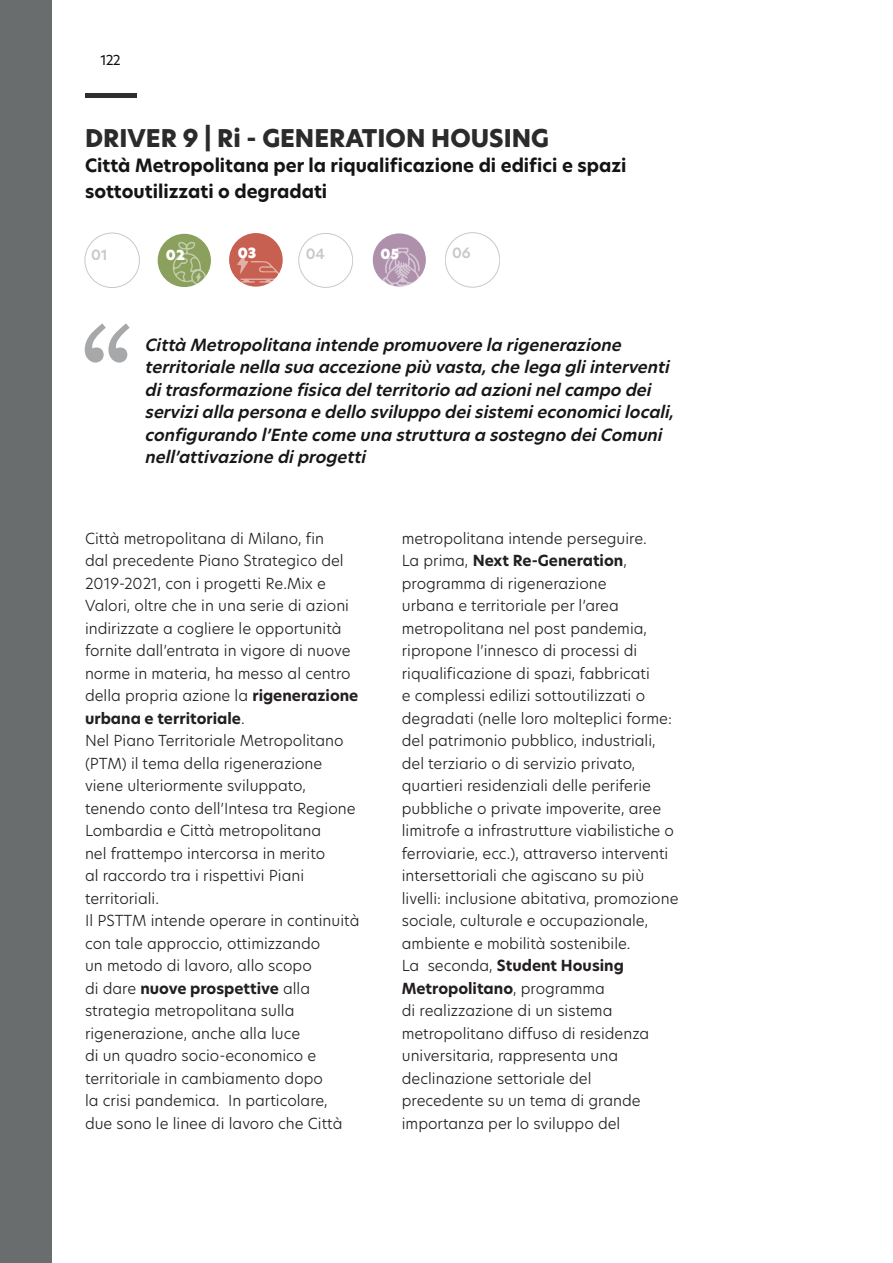
<style>
.page{position:relative;width:893px;height:1263px;background:#fff}
.page>*{position:absolute;margin:0;border:0;box-sizing:border-box;transform-origin:0 0}
.t1{font:136.35px "Bookman Old Style";color:#202427}
.titolo_paragrafo{font:800 24px "New Hero";color:#2b2b2b}
.titolo_paragrafo-2{font:700 18px/25.5px "New Hero";color:#141414}
.Stile_di_paragrafo_1{font:italic 600 16.5px/22.5px "New Hero";color:#171717}
.t2{font:300 15px/22.5px "New Hero";color:#231f20}
.t3{font:600 13.95px "New Hero";color:#8f9194}
.t4{font:13.8px "New Hero Super";color:#fff}
.t5{font:13.65px "New Hero Super";color:#fff}
.t6{font:13.5px "New Hero";color:#0d0d0d}
.s1{font-weight:700}
</style>
<div class="page">
<div style="left:85px;top:93px;width:51px;height:5px;background:#2e2e2e"></div>
<div style="left:0;top:0;width:51px;height:1263px;background:#696d6e"></div>
<div style="left:445px;top:232px;width:55px;height:55px;border:1px solid #8f9194;border-radius:50%"></div>
<div style="left:85px;top:233px;width:55px;height:55px;border:1px solid #8f9194;border-radius:50%"></div>
<div style="left:158px;top:234px;width:53px;height:53px;background:#8aa05c;border-radius:50%"></div>
<svg style="left:173px;top:242px;width:33px;height:43px"></svg>
<div style="left:299px;top:233px;width:54px;height:55px;border:1px solid #8f9194;border-radius:50%"></div>
<div style="left:373px;top:233px;width:53px;height:54px;background:#af90ac;border-radius:50%"></div>
<svg style="left:382px;top:248px;width:41px;height:39px"></svg>
<div style="left:229px;top:233px;width:54px;height:54px;background:#c86051;border-radius:50%"></div>
<svg style="left:237px;top:254px;width:43px;height:29px"></svg>
<p class="t6" style="left:100px;top:51px;width:22px">122</p>
<p class="titolo_paragrafo" style="left:85px;top:122px;width:465px">DRIVER 9 | Ri - GENERATION HOUSING</p>
<p class="titolo_paragrafo-2" style="left:85px;top:153px;width:543px">Città Metropolitana per la riqualificazione di edifici e spazi sottoutilizzati o degradati</p>
<p class="t3" style="left:91px;top:245px;width:18px">01</p>
<p class="t5" style="left:166px;top:245px;width:20px">02</p>
<p class="t4" style="left:238px;top:244px;width:20px">03</p>
<p class="t3" style="left:305px;top:245px;width:21px">04</p>
<p class="t5" style="left:381px;top:244px;width:20px">05</p>
<p class="t3" style="left:452px;top:243px;width:20px">06</p>
<h1 class="t1" style="left:80px;top:286px;width:56px">“</h1>
<p class="Stile_di_paragrafo_1" style="left:145px;top:333px;width:535px">Città Metropolitana intende promuovere la rigenerazione territoriale nella sua accezione più vasta,che lega gliinterventi ditrasformazione fisica delterritorio ad azioninelcampo dei servizialla persona e dello sviluppo deisistemieconomicilocali, configurando l’Ente come una struttura a sostegno deiComuni nell’attivazione diprogetti</p>
<p class="t2" style="left:85px;top:526px;width:275px">Città metropolitana di Milano, fin<br>dal precedente Piano Strategico del 2019-2021, con i progetti Re.Mix e Valori, oltre che in una serie di azioni indirizzate a cogliere le opportunità fornite dall’entrata in vigore di nuove norme in materia, ha messo al centro della propria azione la <span class="s1">rigenerazione urbana e territoriale</span>.</p>
<p class="t2" style="left:85px;top:729px;width:272px">Nel Piano Territoriale Metropolitano (PTM) il tema della rigenerazione viene ulteriormente sviluppato, tenendo conto dell’Intesa tra Regione Lombardia e Città metropolitana<br>nel frattempo intercorsa in merito<br>al raccordo tra i rispettivi Piani territoriali.</p>
<p class="t2" style="left:85px;top:909px;width:276px">Il PSTTM intende operare in continuità con tale approccio, ottimizzando<br>un metodo di lavoro, allo scopo<br>di dare <span class="s1">nuove prospettive</span> alla strategia metropolitana sulla rigenerazione, anche alla luce<br>di un quadro socio-economico e territoriale in cambiamento dopo<br>la crisi pandemica. In particolare,<br>due sono le linee di lavoro che Città</p>
<p class="t2" style="left:402px;top:526px;width:246px">metropolitana intende perseguire.</p>
<p class="t2" style="left:402px;top:549px;width:278px">La prima, <span class="s1">Next Re-Generation</span>, programma di rigenerazione<br>urbana e territoriale per l’area metropolitana nel post pandemia, ripropone l’innesco di processi di riqualificazione di spazi, fabbricati<br>e complessi edilizi sottoutilizzati o degradati (nelle loro molteplici forme: del patrimonio pubblico, industriali, del terziario o di servizio privato, quartieri residenziali delle periferie pubbliche o private impoverite, aree limitrofe a infrastrutture viabilistiche o ferroviarie, ecc.), attraverso interventi intersettoriali che agiscano su più livelli: inclusione abitativa, promozione sociale, culturale e occupazionale, ambiente e mobilità sostenibile.</p>
<p class="t2" style="left:402px;top:954px;width:249px">La seconda, <span class="s1">Student Housing<br>Metropolitano</span>, programma<br>di realizzazione di un sistema metropolitano diffuso di residenza universitaria, rappresenta una declinazione settoriale del precedente su un tema di grande importanza per lo sviluppo del</p>
</div>
